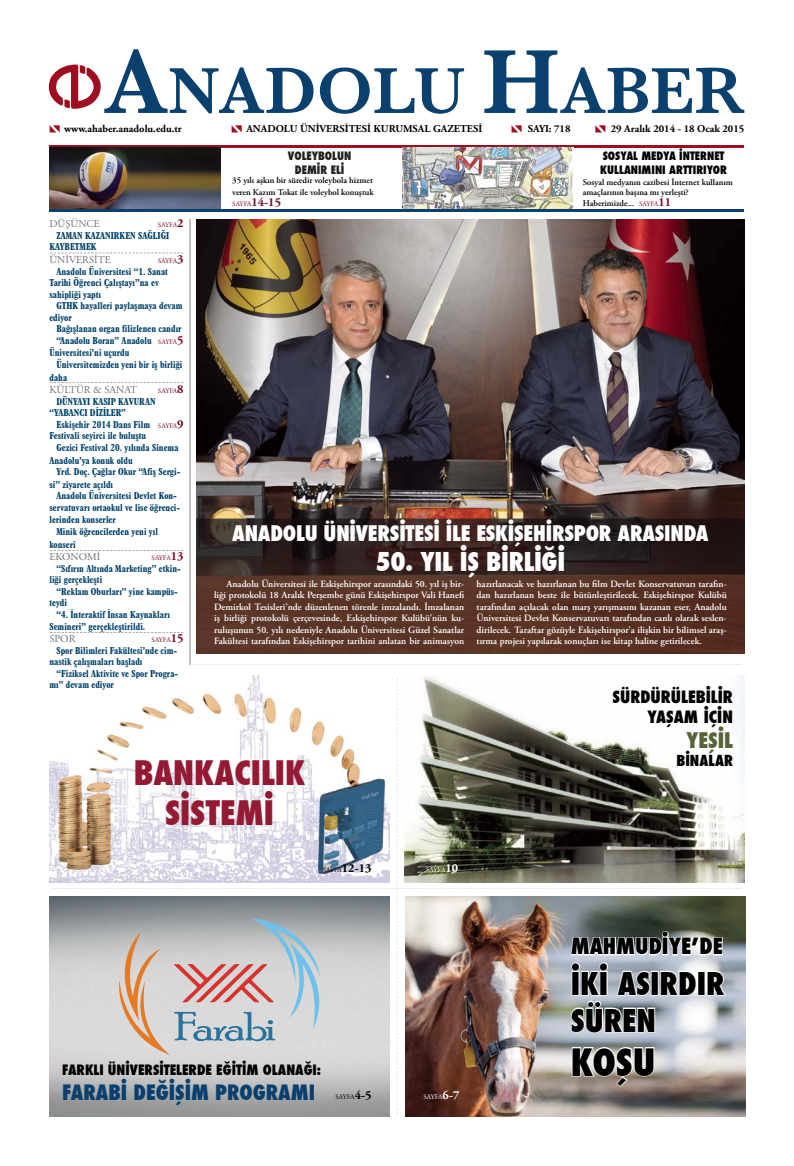
<style>
.page{position:relative;width:794px;height:1166px;background:#fff}
.page>*{position:absolute;margin:0;border:0;box-sizing:border-box;transform-origin:0 0}
.t1{font:800 condensed 36.75px "Futura";color:#000}
.t2{font:800 condensed 32.99px/39.6px "Futura";color:#941932;text-align:center}
.t3{font:800 condensed 30.62px/36.8px "Futura";color:#000}
.t4{font:800 condensed 25.38px "Futura";letter-spacing:-.01em;color:#fff}
.t5{font:800 condensed 21.88px "Futura";color:#000}
.t6{font:800 condensed 21px "Futura";letter-spacing:-.01em;color:#fff}
.t7{font:800 condensed 21px "Futura";color:#566437}
.t8{font:800 condensed 20.74px "Futura";color:#0a406e}
.t9{font:800 condensed 16.62px/19.9px "Futura";color:#000;text-align:right}
.t10{font:800 condensed 14.88px "Futura";color:#000}
.t11{font:800 condensed 14px "Futura";color:#000}
.t12{font:800 condensed 11.38px/13.7px "Futura";color:#000}
.t13{font:800 condensed 11.38px/13.7px "Futura";color:#21231e;text-align:center}
.t14{font:10.5px "Minion Pro";color:#d1d5d6}
.t15{font:700 10.5px "Adobe Garamond Pro";color:#000}
.t16{font:10.5px "Adobe Garamond Pro";color:#6d7373}
.t17{font:700 condensed 9.62px/11.5px "Aldine 721 BT";color:#00426b}
.t18{font:600 9.62px/11.5px "Adobe Garamond Pro";color:#fff;text-align:justify}
.t19{font:600 8.75px/10.5px "Adobe Garamond Pro";color:#000}
.t20{font:7px "Adobe Garamond Pro";letter-spacing:-.02em;color:#780920}
.t21{font:7px "Adobe Garamond Pro";letter-spacing:-.02em;color:#000}
.t22{font:7px "Adobe Garamond Pro";letter-spacing:-.02em;color:#fff}
.s1{font-size:10.5px;color:#fff}
.s2{font-weight:700;font-size:12.25px}
.s3{font-weight:400;font-size:7px;color:#780920}
.s4{font-weight:700;font-size:12.25px;color:#780920}
</style>
<div class="page">
<img style="left:50px;top:675px;width:339px;height:207px">
<hr style="left:50px;top:145px;width:694px;height:3px;background:#9e0e20">
<svg style="left:48px;top:49px;width:265px;height:64px"></svg>
<svg style="left:320px;top:67px;width:144px;height:47px"></svg>
<svg style="left:484px;top:50px;width:260px;height:63px"></svg>
<svg style="left:50px;top:125px;width:10px;height:7px"></svg>
<svg style="left:232px;top:125px;width:10px;height:7px"></svg>
<svg style="left:511px;top:125px;width:10px;height:7px"></svg>
<svg style="left:595px;top:125px;width:10px;height:7px"></svg>
<img style="left:405px;top:897px;width:340px;height:219px">
<hr style="left:189px;top:219px;width:1px;height:446px;background:#bcc1c2">
<svg style="left:193px;top:664px;width:549px;height:1px"></svg>
<img style="left:50px;top:148px;width:171px;height:61px">
<img style="left:403px;top:148px;width:171px;height:61px">
<hr style="left:50px;top:209px;width:694px;height:3px;background:#0a406e">
<img style="left:404px;top:675px;width:340px;height:207px">
<img style="left:50px;top:897px;width:339px;height:219px">
<img style="left:196px;top:219px;width:548px;height:434px">
<svg style="left:50px;top:382px;width:133px;height:1px"></svg>
<svg style="left:50px;top:253px;width:133px;height:1px"></svg>
<svg style="left:50px;top:550px;width:133px;height:1px"></svg>
<svg style="left:50px;top:632px;width:133px;height:1px"></svg>
<svg style="left:569px;top:902px;width:158px;height:138px"></svg>
<svg style="left:571px;top:1046px;width:84px;height:42px"></svg>
<svg style="left:116px;top:918px;width:211px;height:137px;background:#c6c0c0"></svg>
<p class="t15" style="left:64px;top:123px;width:119px">www.ahaber.anadolu.edu.tr</p>
<p class="t15" style="left:246px;top:123px;width:237px">ANADOLU ÜNİVERSİTESİ KURUMSAL GAZETESİ</p>
<p class="t15" style="left:528px;top:123px;width:44px">SAYI: 718</p>
<p class="t15" style="left:611px;top:123px;width:135px">29 Aralık 2014 - 18 Ocak 2015</p>
<p class="t13" style="left:288px;top:149px;width:65px">VOLEYBOLUN<br>DEMİR ELİ</p>
<p class="t12" style="left:600px;top:149px;width:128px">SOSYAL MEDYA İNTERNET<br>KULLANIMINI ARTTIRIYOR</p>
<p class="t19" style="left:232px;top:174px;width:145px;line-height:12.6px">35 yılı aşkın bir süredir voleybola hizmet veren Kazım Tokat ile voleybol konuştuk<span class="s1">.</span></p>
<p class="t20" style="left:232px;top:199px;width:50px">SAYFA<span class="s2">14-15</span></p>
<p class="t19" style="left:583px;top:177px;width:151px">Sosyal medyanın cazibesi İnternet kullanım amaçlarının başına mı yerleşti?<br>Haberimizde... <span class="s3">SAYFA</span><span class="s4">11</span></p>
<p class="t16" style="left:49px;top:218px;width:52px">DÜŞÜNCE</p>
<p class="t17" style="left:49px;top:229px;width:121px;text-indent:7px">ZAMAN KAZANIRKEN SAĞLIĞI<br>KAYBETMEK</p>
<p class="t16" style="left:49px;top:253px;width:63px">ÜNİVERSİTE</p>
<p class="t17" style="left:49px;top:265px;width:120px;text-indent:7px">Anadolu Üniversitesi “1. Sanat<br>Tarihi Öğrenci Çalıştayı”na ev sahipliği yaptı</p>
<p class="t17" style="left:49px;top:300px;width:134px;text-indent:7px">GTHK hayalleri paylaşmaya devam ediyor</p>
<p class="t17" style="left:56px;top:323px;width:127px">Bağışlanan organ filizlenen candır “Anadolu Boran” Anadolu</p>
<p class="t17" style="left:56px;top:347px;width:128px;text-indent:-7px">Üniversitesi’ni uçurdu<br>Üniversitemizden yeni bir iş birliği</p>
<p class="t17" style="left:49px;top:371px;width:19px">daha</p>
<p class="t16" style="left:49px;top:384px;width:89px">KÜLTÜR &amp; SANAT</p>
<p class="t17" style="left:49px;top:395px;width:108px;text-indent:7px">DÜNYAYI KASIP KAVURAN “YABANCI DİZİLER”</p>
<p class="t17" style="left:56px;top:418px;width:95px">Eskişehir 2014 Dans Film</p>
<p class="t17" style="left:49px;top:430px;width:98px">Festivali seyirci ile buluştu</p>
<p class="t17" style="left:56px;top:441px;width:124px">Gezici Festival 20. yılında Sinema</p>
<p class="t17" style="left:56px;top:454px;width:126px;text-indent:-7px">Anadolu’ya konuk oldu<br>Yrd. Doç. Çağlar Okur “Afiş Sergi-</p>
<p class="t17" style="left:49px;top:478px;width:65px">si” ziyarete açıldı</p>
<p class="t17" style="left:56px;top:490px;width:122px">Anadolu Üniversitesi Devlet Kon-</p>
<p class="t17" style="left:49px;top:501px;width:132px">servatuvarı ortaokul ve lise öğrenci-</p>
<p class="t17" style="left:56px;top:514px;width:103px;text-indent:-7px">lerinden konserler<br>Minik öğrencilerden yeni yıl</p>
<p class="t17" style="left:49px;top:538px;width:28px">konseri</p>
<p class="t16" style="left:49px;top:550px;width:52px">EKONOMİ</p>
<p class="t17" style="left:49px;top:562px;width:133px;text-indent:7px">“Sıfırın Altında Marketing” etkin&shy;liği gerçekleşti</p>
<p class="t17" style="left:49px;top:585px;width:130px;text-indent:7px">“Reklam Oburları” yine kampüs&shy;teydi</p>
<p class="t17" style="left:49px;top:608px;width:122px;text-indent:7px">“4. İnteraktif İnsan Kaynakları<br>Semineri” gerçekleştirildi.</p>
<p class="t16" style="left:49px;top:632px;width:28px">SPOR</p>
<p class="t17" style="left:49px;top:644px;width:129px;text-indent:7px">Spor Bilimleri Fakültesi’nde cim&shy;nastik çalışmaları başladı</p>
<p class="t17" style="left:49px;top:667px;width:130px;text-indent:7px">“Fiziksel Aktivite ve Spor Progra&shy;mı” devam ediyor</p>
<p class="t20" style="left:158px;top:220px;width:27px">SAYFA<span class="s2">2</span></p>
<p class="t20" style="left:158px;top:256px;width:27px">SAYFA<span class="s2">3</span></p>
<p class="t20" style="left:158px;top:338px;width:27px">SAYFA<span class="s2">5</span></p>
<p class="t20" style="left:158px;top:387px;width:27px">SAYFA<span class="s2">8</span></p>
<p class="t20" style="left:158px;top:421px;width:27px">SAYFA<span class="s2">9</span></p>
<h3 class="t6" style="left:232px;top:519px;width:478px">ANADOLU ÜNİVERSİTESİ İLE ESKİŞEHİRSPOR ARASINDA</h3>
<h3 class="t4" style="left:375px;top:545px;width:191px">50. YIL İŞ BİRLİĞİ</h3>
<p class="t20" style="left:152px;top:554px;width:33px">SAYFA<span class="s2">13</span></p>
<p class="t18" style="left:214px;top:578px;width:252px;text-indent:12px">Anadolu Üniversitesi ile Eskişehirspor arasındaki 50. yıl iş bir&shy;liği protokolü 18 Aralık Perşembe günü Eskişehirspor Vali Hanefi Demirkol Tesisleri’nde düzenlenen törenle imzalandı. İmzalanan iş birliği protokolü çerçevesinde, Eskişehirspor Kulübü’nün ku&shy;ruluşunun 50. yılı nedeniyle Anadolu Üniversitesi Güzel Sanatlar Fakültesi tarafından Eskişehirspor tarihini anlatan bir animasyon</p>
<p class="t18" style="left:476px;top:578px;width:252px">hazırlanacak ve hazırlanan bu film Devlet Konservatuvarı tarafın&shy;dan hazırlanan beste ile bütünleştirilecek. Eskişehirspor Kulübü tarafından açılacak olan marş yarışmasını kazanan eser, Anadolu Üniversitesi Devlet Konservatuvarı tarafından canlı olarak seslen&shy;dirilecek. Taraftar gözüyle Eskişehirspor’a ilişkin bir bilimsel araş&shy;tırma projesi yapılarak sonuçları ise kitap haline getirilecek.</p>
<p class="t20" style="left:152px;top:636px;width:33px">SAYFA<span class="s2">15</span></p>
<p class="t14" style="left:389px;top:1114px;width:439px;rotate:-90deg">---------------------------------------------------------------------------------------------------------------------</p>
<h3 class="t9" style="left:612px;top:686px;width:122px">SÜRDÜRÜLEBİLİR<br>YAŞAM İÇİN</h3>
<h3 class="t7" style="left:686px;top:726px;width:48px">YEŞİL</h3>
<h3 class="t10" style="left:676px;top:750px;width:58px">BİNALAR</h3>
<h2 class="t2" style="left:134px;top:753px;width:173px">BANKACILIK<br>SİSTEMİ</h2>
<p class="t21" style="left:323px;top:865px;width:50px">SAYFA<span class="s2">12-13</span></p>
<p class="t22" style="left:426px;top:865px;width:33px">SAYFA<span class="s2">10</span></p>
<p class="t14" style="left:51px;top:881px;width:693px">-----------------------------------------------------------------------------------------------------------------------------------------------------------------------------------------</p>
<h3 class="t5" style="left:571px;top:931px;width:154px">MAHMUDİYE’DE</h3>
<h3 class="t3" style="left:571px;top:965px;width:155px">İKİ ASIRDIR<br>SÜREN</h3>
<h1 class="t1" style="left:571px;top:1037px;width:86px">KOŞU</h1>
<h3 class="t11" style="left:62px;top:1060px;width:260px">FARKLI ÜNİVERSİTELERDE EĞİTİM OLANAĞI:</h3>
<h3 class="t8" style="left:62px;top:1078px;width:254px">FARABİ DEĞİŞİM PROGRAMI</h3>
<p class="t21" style="left:335px;top:1092px;width:38px">SAYFA<span class="s2">4-5</span></p>
<p class="t22" style="left:423px;top:1092px;width:38px">SAYFA<span class="s2">6-7</span></p>
</div>
